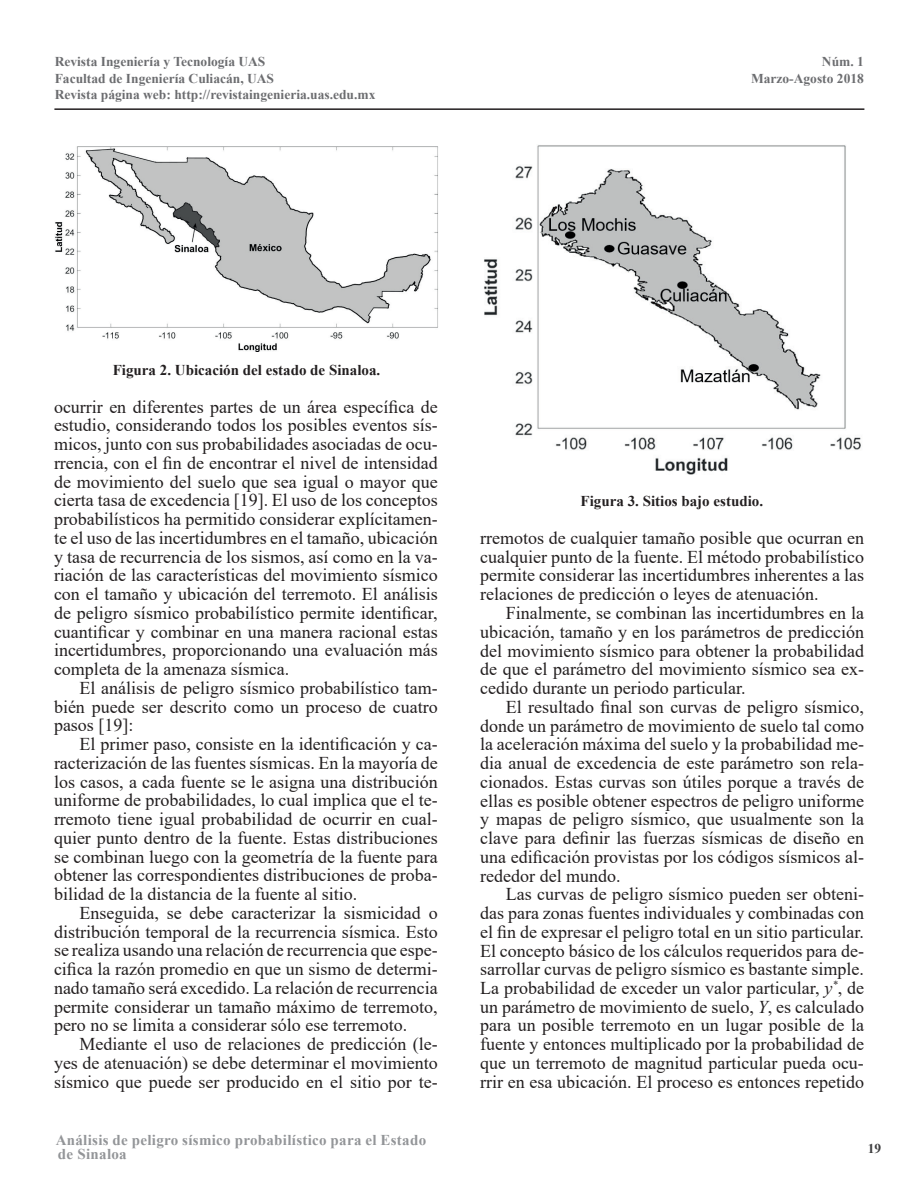
<style>
.page{position:relative;width:918px;height:1188px;background:#fff}
.page>*{position:absolute;margin:0;border:0;box-sizing:border-box;transform-origin:0 0}
.t1{font:18px/18.8px "Times New Roman";color:#231f20;text-align:justify}
.t2{font:700 15px "Times New Roman";color:#231f20}
.t3{font:700 15px/13.5px "Times New Roman";letter-spacing:.02em;color:#939598}
.t4{font:700 13.5px/16.2px "Times New Roman";color:#6c6d70}
.t5{font:700 13.5px "Times New Roman";color:#3e3e3f}
.s1{font-style:italic}
</style>
<div class="page">
<hr style="left:54px;top:108px;width:810px;height:2px;background:#231f20">
<img style="left:55px;top:146px;width:383px;height:206px">
<img style="left:484px;top:145px;width:377px;height:330px">
<p class="t4" style="left:55px;top:53px;width:322px">Revista Ingeniería y Tecnología UAS<br>Facultad de Ingeniería Culiacán, UAS<br>Revista página web: http://revistaingenieria.uas.edu.mx</p>
<p class="t4" style="left:751px;top:53px;width:114px;text-align:right">Núm. 1<br>Marzo-Agosto 2018</p>
<p class="t2" style="left:113px;top:359px;width:269px">Figura 2. Ubicación del estado de Sinaloa.</p>
<p class="t1" style="left:54px;top:397px;width:385px">ocurrir en diferentes partes de un área específica de estudio, considerando todos los posibles eventos sís&shy;micos, junto con sus probabilidades asociadas de ocu&shy;rrencia, con el fin de encontrar el nivel de intensidad de movimiento del suelo que sea igual o mayor que cierta tasa de excedencia [19]. El uso de los conceptos probabilísticos ha permitido considerar explícitamen&shy;te el uso de las incertidumbres en el tamaño, ubicación y tasa de recurrencia de los sismos, así como en la va&shy;riación de las características del movimiento sísmico con el tamaño y ubicación del terremoto. El análisis de peligro sísmico probabilístico permite identificar, cuantificar y combinar en una manera racional estas incertidumbres, proporcionando una evaluación más completa de la amenaza sísmica.</p>
<p class="t1" style="left:54px;top:678px;width:385px;text-indent:26px">El análisis de peligro sísmico probabilístico tam&shy;bién puede ser descrito como un proceso de cuatro pasos [19]:</p>
<p class="t1" style="left:54px;top:734px;width:385px;text-indent:26px">El primer paso, consiste en la identificación y ca&shy;racterización de las fuentes sísmicas. En la mayoría de los casos, a cada fuente se le asigna una distribución uniforme de probabilidades, lo cual implica que el te&shy;rremoto tiene igual probabilidad de ocurrir en cual&shy;quier punto dentro de la fuente. Estas distribuciones se combinan luego con la geometría de la fuente para obtener las correspondientes distribuciones de proba&shy;bilidad de la distancia de la fuente al sitio.</p>
<p class="t1" style="left:54px;top:903px;width:385px;text-indent:26px">Enseguida, se debe caracterizar la sismicidad o distribución temporal de la recurrencia sísmica. Esto se realiza usando una relación de recurrencia que espe&shy;cifica la razón promedio en que un sismo de determi&shy;nado tamaño será excedido. La relación de recurrencia permite considerar un tamaño máximo de terremoto, pero no se limita a considerar sólo ese terremoto.</p>
<p class="t1" style="left:54px;top:1034px;width:385px;text-indent:26px">Mediante el uso de relaciones de predicción (le&shy;yes de atenuación) se debe determinar el movimiento sísmico que puede ser producido en el sitio por te-</p>
<p class="t3" style="left:56px;top:1133px;width:372px">Análisis de peligro sísmico probabilístico para el Estado de Sinaloa</p>
<p class="t2" style="left:581px;top:490px;width:184px">Figura 3. Sitios bajo estudio.</p>
<p class="t1" style="left:480px;top:528px;width:385px">rremotos de cualquier tamaño posible que ocurran en cualquier punto de la fuente. El método probabilístico permite considerar las incertidumbres inherentes a las relaciones de predicción o leyes de atenuación.</p>
<p class="t1" style="left:480px;top:603px;width:385px;text-indent:26px">Finalmente, se combinan las incertidumbres en la ubicación, tamaño y en los parámetros de predicción del movimiento sísmico para obtener la probabilidad de que el parámetro del movimiento sísmico sea ex&shy;cedido durante un periodo particular.</p>
<p class="t1" style="left:480px;top:697px;width:385px;text-indent:26px">El resultado final son curvas de peligro sísmico, donde un parámetro de movimiento de suelo tal como la aceleración máxima del suelo y la probabilidad me&shy;dia anual de excedencia de este parámetro son rela&shy;cionados. Estas curvas son útiles porque a través de ellas es posible obtener espectros de peligro uniforme y mapas de peligro sísmico, que usualmente son la clave para definir las fuerzas sísmicas de diseño en una edificación provistas por los códigos sísmicos al&shy;rededor del mundo.</p>
<p class="t1" style="left:480px;top:884px;width:385px;text-indent:26px">Las curvas de peligro sísmico pueden ser obteni&shy;das para zonas fuentes individuales y combinadas con el fin de expresar el peligro total en un sitio particular.<br>El concepto básico de los cálculos requeridos para de&shy;sarrollar curvas de peligro sísmico es bastante simple.<br>La probabilidad de exceder un valor particular, <span class="s1">y</span><sup>*</sup>, de un parámetro de movimiento de suelo, <span class="s1">Y</span>, es calculado para un posible terremoto en un lugar posible de la fuente y entonces multiplicado por la probabilidad de que un terremoto de magnitud particular pueda ocu&shy;rrir en esa ubicación. El proceso es entonces repetido</p>
<p class="t5" style="left:868px;top:1139px;width:15px">19</p>
</div>
